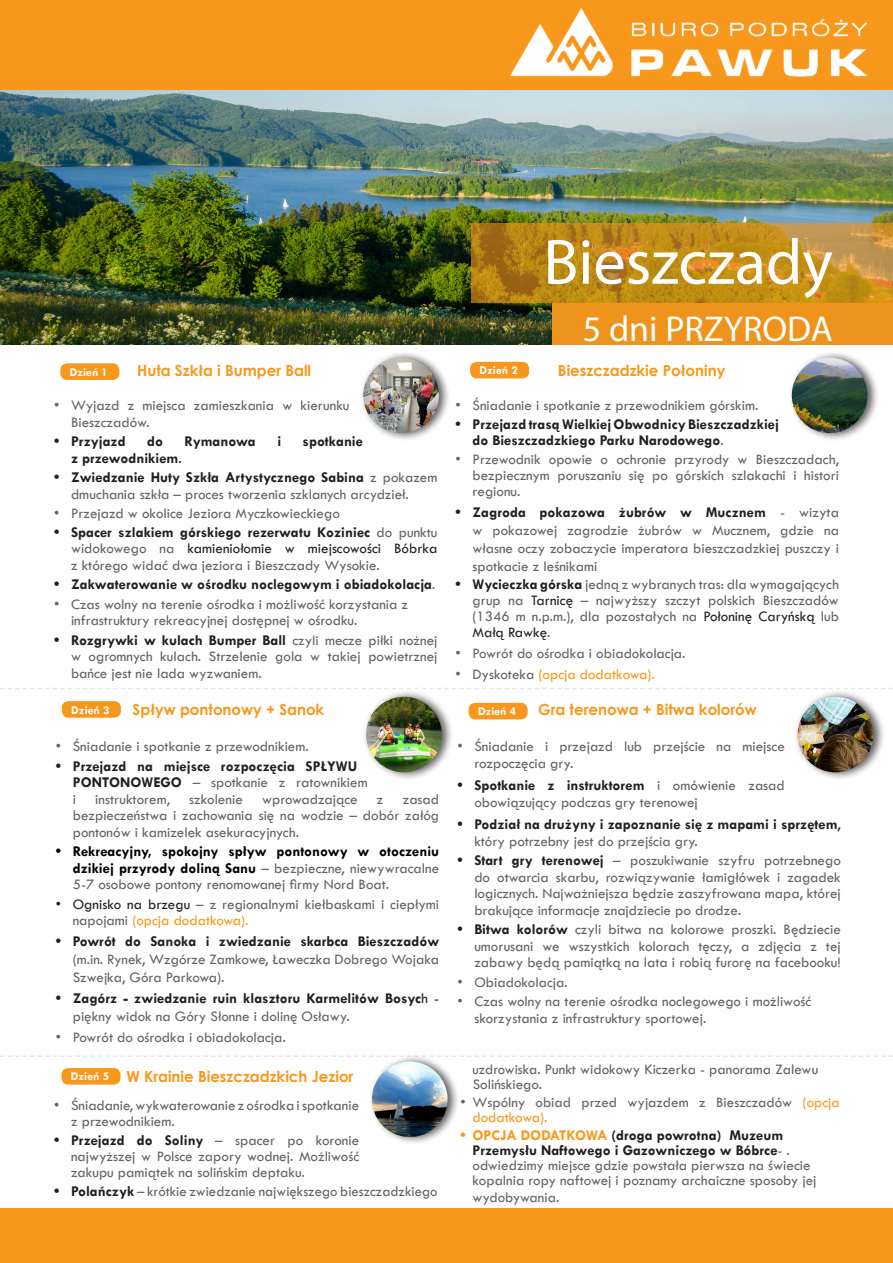
<style>
.page{position:relative;width:893px;height:1263px;background:#fff}
.page>*{position:absolute;margin:0;border:0;box-sizing:border-box;transform-origin:0 0}
.t1{font:64.5px "Myriad Pro";color:#fff}
.t2{font:36px "Myriad Pro";color:#fff}
.t3{font:700 15.3px "Century Gothic";color:#f7981d}
.t4{font:15px/16.5px "Tw Cen";color:#636366}
.t5{font:700 15px/16.5px "Tw Cen";color:#231f20}
.t6{font:700 15px/16.5px "Tw Cen";color:#000;text-align:justify}
.t7{font:15px "Tw Cen";color:#f7981d}
.t8{font:700 12px "Tw Cen";color:#fff}
.s1{font-weight:400}
.s2{font-weight:700;color:#231f20}
.s3{color:#231f20}
.s4{font-weight:400;color:#636366}
.s5{color:#636366}
.s6{color:#f7981d}
.s7{font-weight:700;color:#f7981d}
</style>
<div class="page">
<img style="left:0;top:90px;width:893px;height:254px">
<svg style="left:472px;top:223px;width:421px;height:80px;background:#bd891e"></svg>
<div style="left:553px;top:303px;width:340px;height:41px;background:#ee931b"></div>
<div style="left:0;top:0;width:893px;height:89px;background:#f7981d"></div>
<img style="left:510px;top:8px;width:357px;height:69px">
<svg style="left:0;top:688px;width:893px;height:1px"></svg>
<svg style="left:0;top:1055px;width:893px;height:2px"></svg>
<div style="left:359px;top:350px;width:92px;height:92px;background:#231f20;opacity:.75"></div>
<img style="left:363px;top:357px;width:76px;height:76px;border-radius:38px">
<div style="left:362px;top:689px;width:92px;height:92px;background:#231f20;opacity:.75"></div>
<img style="left:366px;top:697px;width:76px;height:75px;border-radius:38px">
<div style="left:788px;top:350px;width:92px;height:92px;background:#231f20;opacity:.75"></div>
<img style="left:792px;top:357px;width:75px;height:76px;border-radius:38px">
<div style="left:794px;top:689px;width:91px;height:92px;background:#231f20;opacity:.75"></div>
<img style="left:798px;top:697px;width:75px;height:75px;border-radius:38px">
<div style="left:61px;top:364px;width:58px;height:15px;background:#f7981d;border-radius:6px"></div>
<div style="left:60px;top:363px;width:59px;height:17px;border:2px solid #f7981d;border-radius:6px"></div>
<div style="left:471px;top:363px;width:57px;height:15px;background:#f7981d;border-radius:6px"></div>
<div style="left:470px;top:362px;width:59px;height:16px;border:2px solid #f7981d;border-radius:6px"></div>
<div style="left:63px;top:702px;width:57px;height:15px;background:#f7981d;border-radius:6px"></div>
<div style="left:62px;top:701px;width:59px;height:17px;border:2px solid #f7981d;border-radius:6px"></div>
<div style="left:469px;top:703px;width:58px;height:16px;background:#f7981d;border-radius:6px"></div>
<div style="left:469px;top:703px;width:59px;height:16px;border:2px solid #f7981d;border-radius:6px"></div>
<div style="left:62px;top:1069px;width:58px;height:15px;background:#f7981d;border-radius:6px"></div>
<div style="left:62px;top:1068px;width:59px;height:16px;border:2px solid #f7981d;border-radius:6px"></div>
<div style="left:368px;top:1054px;width:92px;height:91px;background:#231f20;opacity:.75"></div>
<img style="left:372px;top:1061px;width:76px;height:76px">
<div style="left:0;top:1209px;width:893px;height:54px;background:#f7981d"></div>
<p class="t3" style="left:137px;top:359px;width:176px">Huta Szkła i Bumper Ball</p>
<p class="t8" style="left:70px;top:365px;width:40px">Dzień 1</p>
<p class="t8" style="left:479px;top:363px;width:40px">Dzień 2</p>
<p class="t1" style="left:543px;top:222px;width:291px">Bieszczady</p>
<p class="t2" style="left:583px;top:306px;width:251px">5 dni PRZYRODA</p>
<p class="t3" style="left:558px;top:359px;width:169px">Bieszczadzkie Połoniny</p>
<p class="t4" style="left:71px;top:397px;width:280px;text-indent:-17px">• Wyjazd z miejsca zamieszkania w kierunku<br>Bieszczadów.</p>
<p class="t5" style="left:54px;top:433px;width:73px">• Przyjazd</p>
<p class="t5" style="left:147px;top:433px;width:17px">do</p>
<p class="t5" style="left:185px;top:433px;width:73px">Rymanowa</p>
<p class="t5" style="left:277px;top:433px;width:5px">i</p>
<p class="t5" style="left:303px;top:433px;width:62px">spotkanie</p>
<p class="t5" style="left:71px;top:449px;width:112px">z przewodnikiem<span class="s1">.</span></p>
<p class="t4" style="left:71px;top:469px;width:368px;text-indent:-17px"><span class="s2">• Zwiedzanie Huty Szkła Artystycznego Sabina</span> z pokazem dmuchania szkła – proces tworzenia szklanych arcydzieł.</p>
<p class="t4" style="left:54px;top:505px;width:287px">• Przejazd w okolice Jeziora Myczkowieckiego</p>
<p class="t4" style="left:71px;top:524px;width:368px;text-align:justify;text-indent:-17px"><span class="s2">• Spacer szlakiem górskiego rezerwatu Koziniec</span> do punktu widokowego na <span class="s3">kamieniołomie w miejscowości Bóbrka </span>z którego widać dwa jeziora i Bieszczady Wysokie.</p>
<p class="t5" style="left:54px;top:576px;width:383px">• Zakwaterowanie w ośrodku noclegowym i obiadokolacja<span class="s4">.</span></p>
<p class="t4" style="left:71px;top:596px;width:339px;text-indent:-17px">• Czas wolny na terenie ośrodka i możliwość korzystania z infrastruktury rekreacyjnej dostępnej w ośrodku.</p>
<p class="t4" style="left:71px;top:632px;width:368px;text-align:justify;text-indent:-17px"><span class="s2">• Rozgrywki w kulach Bumper Ball</span> czyli mecze piłki nożnej w ogromnych kulach. Strzelenie gola w takiej powietrznej bańce jest nie lada wyzwaniem.</p>
<p class="t4" style="left:455px;top:397px;width:304px">• Śniadanie i spotkanie z przewodnikiem górskim.</p>
<p class="t5" style="left:472px;top:415px;width:308px;text-indent:-17px">• Przejazd trasą Wielkiej Obwodnicy Bieszczadzkiej do Bieszczadzkiego Parku Narodowego<span class="s4">.</span></p>
<p class="t4" style="left:472px;top:451px;width:368px;line-height:15.8px;text-align:justify;text-indent:-17px">• Przewodnik opowie o ochronie przyrody w Bieszczadach, bezpiecznym poruszaniu się po górskich szlakachi i histori regionu.</p>
<p class="t4" style="left:472px;top:503px;width:368px;line-height:18px;text-align:justify;text-indent:-17px"><span class="s2">• Zagroda pokazowa żubrów w Mucznem</span> - wizyta w pokazowej zagrodzie żubrów w Mucznem, gdzie na własne oczy zobaczycie imperatora bieszczadzkiej puszczy i spotkacie z leśnikami</p>
<p class="t4" style="left:472px;top:577px;width:368px;line-height:15.8px;text-align:justify;text-indent:-17px"><span class="s2">• Wycieczka górska</span> jedną z wybranych tras: dla wymagających grup na <span class="s3">Tarnicę</span> – najwyższy szczyt polskich Bieszczadów (1346 m n.p.m.), dla pozostałych na <span class="s3">Połoninę Caryńską</span> lub <span class="s3">Małą Rawkę</span>.</p>
<p class="t4" style="left:455px;top:644px;width:232px">• Powrót do ośrodka i obiadokolacja.</p>
<p class="t7" style="left:455px;top:665px;width:201px"><span class="s5">• Dyskoteka</span> (opcja dodatkowa).</p>
<p class="t3" style="left:133px;top:698px;width:193px">Spływ pontonowy + Sanok</p>
<p class="t8" style="left:71px;top:702px;width:40px">Dzień 3</p>
<p class="t8" style="left:478px;top:704px;width:40px">Dzień 4</p>
<p class="t3" style="left:538px;top:698px;width:220px">Gra terenowa + Bitwa kolorów</p>
<p class="t4" style="left:56px;top:738px;width:255px">• Śniadanie i spotkanie z przewodnikiem.</p>
<p class="t5" style="left:73px;top:757px;width:296px;text-indent:-17px">• Przejazd na miejsce rozpoczęcia SPŁYWU<br>PONTONOWEGO <span class="s4">– spotkanie z ratownikiem i</span></p>
<p class="t4" style="left:73px;top:791px;width:368px;text-align:justify;text-indent:330px">zasad bezpieczeństwa i zachowania się na wodzie – dobór załóg pontonów i kamizelek asekuracyjnych.</p>
<p class="t6" style="left:73px;top:843px;width:368px;text-indent:-17px">• Rekreacyjny, spokojny spływ pontonowy w otoczeniu dzikiej przyrody doliną Sanu <span class="s4">– bezpieczne, niewywracalne 5-7 osobowe pontony renomowanej firmy Nord Boat.</span></p>
<p class="t4" style="left:73px;top:896px;width:368px;text-indent:-17px"><span class="s3">• Ognisko na brzegu</span> – z regionalnymi kiełbaskami i ciepłymi napojami <span class="s6">(opcja dodatkowa).</span></p>
<p class="t4" style="left:73px;top:933px;width:368px;line-height:18px;text-align:justify;text-indent:-17px"><span class="s2">• Powrót do Sanoka i zwiedzanie skarbca Bieszczadów </span>(m.in. Rynek, Wzgórze Zamkowe, Ławeczka Dobrego Wojaka Szwejka, Góra Parkowa).</p>
<p class="t5" style="left:73px;top:989px;width:368px;line-height:18px;text-indent:-17px">• Zagórz - zwiedzanie ruin klasztoru Karmelitów Bosyc<span class="s1">h - </span><span class="s4">piękny widok na Góry Słonne i dolinę Osławy.</span></p>
<p class="t4" style="left:56px;top:1029px;width:232px">• Powrót do ośrodka i obiadokolacja.</p>
<p class="t4" style="left:95px;top:791px;width:76px">instruktorem,</p>
<p class="t4" style="left:189px;top:791px;width:55px">szkolenie</p>
<p class="t4" style="left:262px;top:791px;width:97px">wprowadzające</p>
<p class="t4" style="left:377px;top:791px;width:8px">z</p>
<p class="t3" style="left:126px;top:1065px;width:229px">W Krainie Bieszczadzkich Jezior</p>
<p class="t4" style="left:71px;top:1096px;width:290px;text-indent:-17px">• Śniadanie, wykwaterowanie z ośrodka i spotkanie z przewodnikiem.</p>
<p class="t4" style="left:71px;top:1132px;width:290px;line-height:16px;text-align:justify;text-indent:-17px"><span class="s2">• Przejazd do Soliny</span> – spacer po koronie najwyższej w Polsce zapory wodnej. Możliwość zakupu pamiątek na solińskim deptaku.</p>
<p class="t4" style="left:54px;top:1183px;width:385px"><span class="s2">• Polańczyk</span> – krótkie zwiedzanie największego bieszczadzkiego</p>
<p class="t8" style="left:71px;top:1069px;width:40px">Dzień 5</p>
<p class="t4" style="left:474px;top:738px;width:312px;text-indent:-17px">• Śniadanie i przejazd lub przejście na miejsce rozpoczęcia gry.</p>
<p class="t4" style="left:474px;top:777px;width:312px;text-indent:-17px"><span class="s2">• Spotkanie z instruktorem</span> i omówienie zasad obowiązujący podczas gry terenowej</p>
<p class="t5" style="left:474px;top:816px;width:368px;text-indent:-17px">• Podział na drużyny i zapoznanie się z mapami i sprzętem<span class="s1">, </span><span class="s4">który potrzebny jest do przejścia gry.</span></p>
<p class="t4" style="left:474px;top:852px;width:368px;text-align:justify;text-indent:-17px"><span class="s2">• Start gry terenowej</span> – poszukiwanie szyfru potrzebnego do otwarcia skarbu, rozwiązywanie łamigłówek i zagadek logicznych. Najważniejsza będzie zaszyfrowana mapa, której brakujące informacje znajdziecie po drodze.</p>
<p class="t4" style="left:474px;top:921px;width:368px;text-align:justify;text-indent:-17px"><span class="s2">• Bitwa kolorów</span> czyli bitwa na kolorowe proszki. Będziecie umorusani we wszystkich kolorach tęczy, a zdjęcia z tej zabawy będą pamiątką na lata i robią furorę na facebooku!</p>
<p class="t4" style="left:457px;top:974px;width:112px">• Obiadokolacja.</p>
<p class="t4" style="left:474px;top:993px;width:338px;text-indent:-17px">• Czas wolny na terenie ośrodka noclegowego i możliwość skorzystania z infrastruktury sportowej.</p>
<p class="t4" style="left:472px;top:1062px;width:347px;line-height:15px">uzdrowiska. Punkt widokowy Kiczerka - panorama Zalewu<br>Solińskiego.</p>
<p class="t4" style="left:472px;top:1095px;width:369px;line-height:15px;text-indent:-12px">• Wspólny obiad przed wyjazdem z Bieszczadów <span class="s6">(opcja dodatkowa).</span></p>
<p class="t4" style="left:472px;top:1128px;width:345px;line-height:15px;text-indent:-12px"><span class="s7">• OPCJA DODATKOWA</span> <span class="s2">(droga powrotna) Muzeum Przemysłu Naftowego i Gazowniczego w Bóbrce</span>- . odwiedzimy miejsce gdzie powstała pierwsza na świecie kopalnia ropy naftowej i poznamy archaiczne sposoby jej</p>
<p class="t4" style="left:472px;top:1189px;width:88px">wydobywania.</p>
</div>
